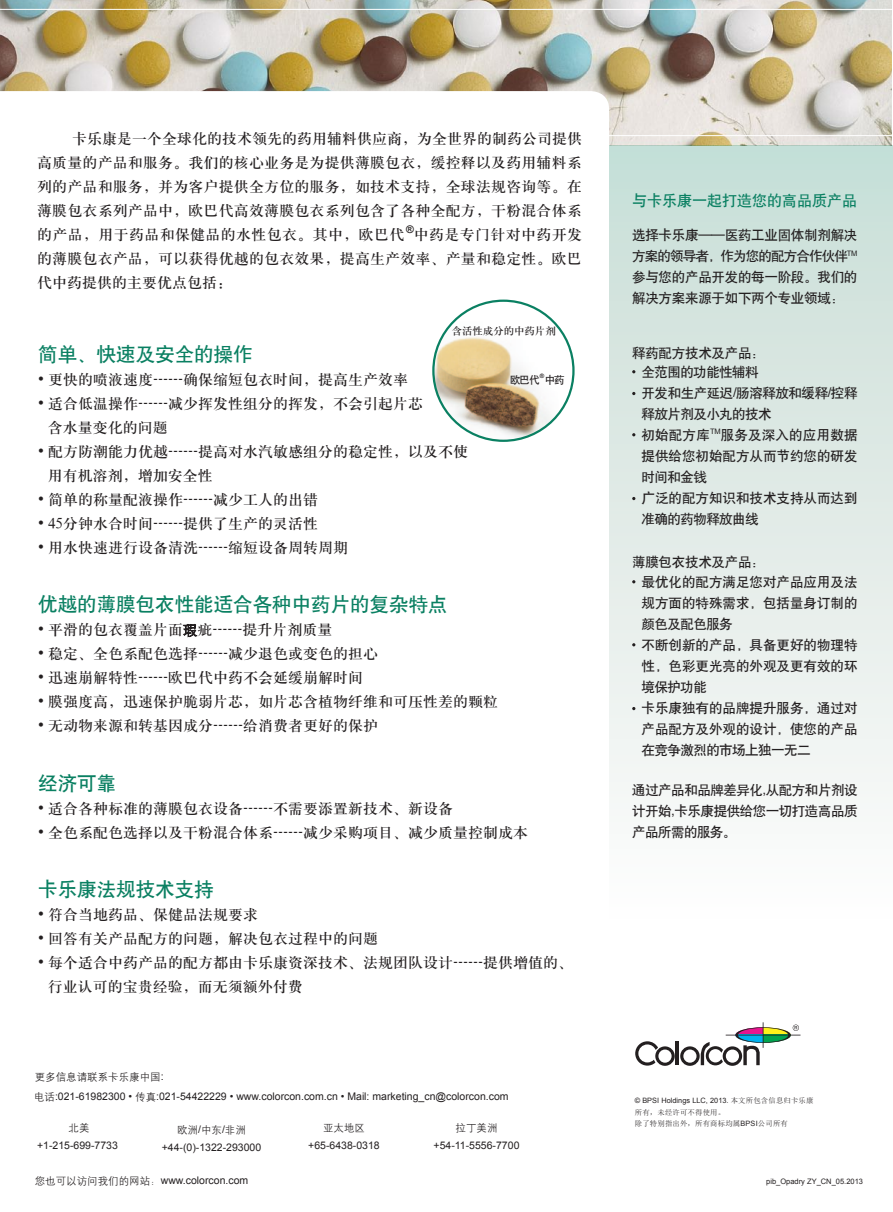
<style>
.page{position:relative;width:893px;height:1212px;background:#fff}
.page>*{position:absolute;margin:0;border:0;box-sizing:border-box;transform-origin:0 0}
.t1{font:19.5px "H Yb 1 gj";color:#0a8062}
.t2{font:15px/24px "H Ya 3 gj";color:#231f20}
.t3{font:15px "H Yb 1 gj";color:#0a8062}
.t4{font:13.5px/20.9px "H Yb 1 gj";color:#231f20}
.t5{font:13.5px/21px "H Yb 1 gj";letter-spacing:-.02em;color:#231f20;text-align:justify}
.t6{font:10.5px/18px "Arial";color:#231f20;text-align:center}
.t7{font:10.5px "H Ya 3 gj";letter-spacing:-.01em;color:#231f20}
.t8{font:10.5px "H Yb 1 gj";color:#231f20}
.t9{font:7.5px "Arial";color:#231f20}
.t10{font:7.35px/11.2px "Sim Sun";letter-spacing:.025em;color:#231f20}
.s1{font-family:"Times New Roman";font-size:16.5px}
.s2{font-family:"H Ya 7 gj";font-size:14.25px}
.s3{font-family:"H Yg 2 gj"}
.s4{font-family:"Arial"}
</style>
<div class="page">
<img style="left:0;top:0;width:891px;height:145px">
<svg style="left:0;top:91px;width:609px;height:547px"></svg>
<hr style="left:0;top:9px;width:893px;height:1px;background:#fff">
<hr style="left:0;top:135px;width:893px;height:1px;background:#fff">
<div style="left:609px;top:145px;width:283px;height:776px;background:linear-gradient(to bottom,#c7ddd6,#fefcfc)"></div>
<svg style="left:183px;top:624px;width:14px;height:13px"></svg>
<img style="left:433px;top:316px;width:126px;height:125px">
<svg style="left:635px;top:1022px;width:165px;height:44px"></svg>
<p class="t2" style="left:37px;top:126px;width:546px;text-align:justify;text-indent:35px">卡乐康是一个全球化的技术领先的药用辅料供应商，为全世界的制药公司提供高质量的产品和服务。我们的核心业务是为提供薄膜包衣，缓控释以及药用辅料系列的产品和服务，并为客户提供全方位的服务，如技术支持，全球法规咨询等。在薄膜包衣系列产品中，欧巴代高效薄膜包衣系列包含了各种全配方，干粉混合体系的产品，用于药品和保健品的水性包衣。其中，欧巴代<sup>®</sup>中药是专门针对中药开发的薄膜包衣产品，可以获得优越的包衣效果，提高生产效率、产量和稳定性。欧巴代中药提供的主要优点包括：</p>
<p class="t7" style="left:452px;top:326px;width:106px">含活性成分的中药片剂</p>
<p class="t8" style="left:510px;top:374px;width:56px">欧巴代<sup>®</sup> 中药</p>
<p class="t1" style="left:38px;top:345px;width:216px">简单、快速及安全的操作</p>
<p class="t2" style="left:38px;top:368px;width:371px"><span class="s1">•</span> 更快的喷液速度┄┄确保缩短包衣时间，提高生产效率</p>
<p class="t2" style="left:48px;top:392px;width:377px;text-indent:-10px"><span class="s1">•</span> 适合低温操作┄┄减少挥发性组分的挥发，不会引起片芯含水量变化的问题</p>
<p class="t2" style="left:48px;top:440px;width:422px;text-indent:-10px"><span class="s1">•</span> 配方防潮能力优越┄┄提高对水汽敏感组分的稳定性，以及不使用有机溶剂，增加安全性</p>
<p class="t2" style="left:38px;top:488px;width:281px"><span class="s1">•</span> 简单的称量配液操作┄┄减少工人的出错</p>
<p class="t2" style="left:38px;top:512px;width:281px"><span class="s1">•</span> 45分钟水合时间┄┄提供了生产的灵活性</p>
<p class="t2" style="left:38px;top:536px;width:311px"><span class="s1">•</span> 用水快速进行设备清洗┄┄缩短设备周转周期</p>
<p class="t1" style="left:38px;top:595px;width:411px">优越的薄膜包衣性能适合各种中药片的复杂特点</p>
<p class="t2" style="left:38px;top:618px;width:296px"><span class="s1">•</span> 平滑的包衣覆盖片面<span class="s2">瑕</span>疵┄┄提升片剂质量</p>
<p class="t2" style="left:38px;top:642px;width:341px"><span class="s1">•</span> 稳定、全色系配色选择┄┄减少退色或变色的担心</p>
<p class="t2" style="left:38px;top:666px;width:326px"><span class="s1">•</span> 迅速崩解特性┄┄欧巴代中药不会延缓崩解时间</p>
<p class="t2" style="left:38px;top:690px;width:461px"><span class="s1">•</span> 膜强度高，迅速保护脆弱片芯，如片芯含植物纤维和可压性差的颗粒</p>
<p class="t2" style="left:38px;top:714px;width:341px"><span class="s1">•</span> 无动物来源和转基因成分┄┄给消费者更好的保护</p>
<p class="t1" style="left:38px;top:773px;width:79px">经济可靠</p>
<p class="t2" style="left:38px;top:796px;width:416px"><span class="s1">•</span> 适合各种标准的薄膜包衣设备┄┄不需要添置新技术、新设备</p>
<p class="t2" style="left:38px;top:820px;width:491px"><span class="s1">•</span> 全色系配色选择以及干粉混合体系┄┄减少采购项目、减少质量控制成本</p>
<p class="t1" style="left:38px;top:879px;width:177px">卡乐康法规技术支持</p>
<p class="t2" style="left:38px;top:902px;width:221px"><span class="s1">•</span> 符合当地药品、保健品法规要求</p>
<p class="t2" style="left:38px;top:926px;width:341px"><span class="s1">•</span> 回答有关产品配方的问题，解决包衣过程中的问题</p>
<p class="t2" style="left:48px;top:950px;width:527px;text-indent:-10px"><span class="s1">•</span> 每个适合中药产品的配方都由卡乐康资深技术、法规团队设计┄┄提供增值的、行业认可的宝贵经验，而无须额外付费</p>
<p class="t6" style="left:34px;top:1067px;width:476px;line-height:20px;text-align:left"><span class="s3">更多信息请联系卡乐康中国</span>:<br><span class="s3">电话</span>:021-61982300 • <span class="s3">传真</span>:021-54422229 • www.colorcon.com.cn • Mail: marketing_cn@colorcon.com</p>
<p class="t6" style="left:37px;top:1119px;width:82px"><span class="s3">北美</span>+1-215-699-7733</p>
<p class="t6" style="left:162px;top:1120px;width:101px"><span class="s3">欧洲</span>/<span class="s3">中东</span>/<span class="s3">非洲</span>+44-(0)-1322-293000</p>
<p class="t6" style="left:308px;top:1119px;width:73px"><span class="s3">亚太地区</span>+65-6438-0318</p>
<p class="t6" style="left:434px;top:1119px;width:87px"><span class="s3">拉丁美洲</span>+54-11-5556-7700</p>
<p class="t6" style="left:35px;top:1172px;width:215px"><span class="s3">您也可以访问我们的网站：</span>www.colorcon.com</p>
<p class="t3" style="left:632px;top:193px;width:226px">与卡乐康一起打造您的高品质产品</p>
<p class="t5" style="left:632px;top:225px;width:227px">选择卡乐康——医药工业固体制剂解决方案的领导者，作为您的配方合作伙伴<sup>TM</sup>参与您的产品开发的每一阶段。我们的解决方案来源于如下两个专业领域：</p>
<p class="t5" style="left:632px;top:344px;width:134px;line-height:18.9px;text-align:center">释药配方技术及产品：全范围的功能性辅料</p>
<p class="t4" style="left:641px;top:382px;width:218px">开发和生产延迟<span class="s4">/</span>肠溶释放和缓释<span class="s4">/</span>控释释放片剂及小丸的技术<br>初始配方库<sup>TM</sup>服务及深入的应用数据提供给您初始配方从而节约您的研发时间和金钱<br>广泛的配方知识和技术支持从而达到准确的药物释放曲线</p>
<p class="t4" style="left:641px;top:551px;width:218px;text-indent:-9px">薄膜包衣技术及产品：<br>最优化的配方满足您对产品应用及法规方面的特殊需求，包括量身订制的颜色及配色服务<br>不断创新的产品，具备更好的物理特性，色彩更光亮的外观及更有效的环境保护功能<br>卡乐康独有的品牌提升服务，通过对产品配方及外观的设计，使您的产品在竞争激烈的市场上独一无二</p>
<p class="t5" style="left:632px;top:779px;width:227px">通过产品和品牌差异化<span class="s4">,</span>从配方和片剂设计开始<span class="s4">,</span>卡乐康提供给您一切打造高品质产品所需的服务。</p>
<p class="t10" style="left:635px;top:1095px;width:180px"><span class="s4">© BPSI Holdings LLC, 2013.</span> 本文所包含信息归卡乐康所有，未经许可不得使用。<br>除了特别指出外，所有商标均属<span class="s4">BPSI</span>公司所有</p>
<p class="t9" style="left:766px;top:1177px;width:98px">pib_Opadry ZY_CN_05.2013</p>
</div>
